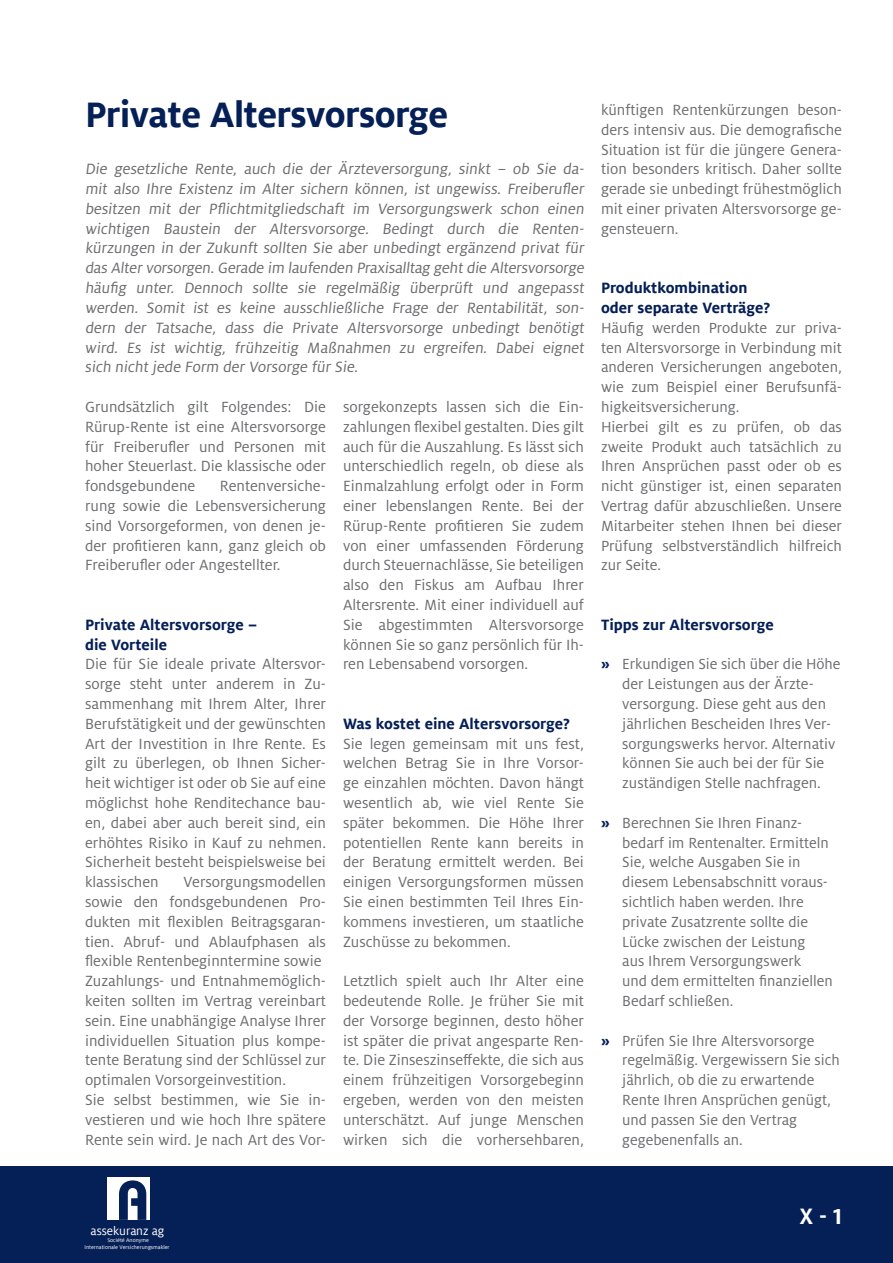
<style>
.page{position:relative;width:893px;height:1263px;background:#fff}
.page>*{position:absolute;margin:0;border:0;box-sizing:border-box;transform-origin:0 0}
.t1{font:700 39px "Milo Offc Pro";letter-spacing:-.015em;color:#051f57}
.t2{font:700 24px "Milo OT";color:#fff}
.t3{font:16.5px/19.8px "Milo OT";color:#6c6d70;text-align:justify}
.t4{font:700 16.5px/19.8px "Milo Offc Pro";color:#051f57}
.t5{font:16.35px/19.8px "Milo OT";color:#6c6d70;text-align:justify}
.t6{font:16.2px/19.8px "Milo OT";color:#6c6d70}
.t7{font:13.2px "Milo Offc Pro";color:#fff}
.t8{font:6px/7.2px "Milo Offc Pro";color:#fff;text-align:center}
.s1{font-weight:700;color:#051f57}
.s2{font-family:"Consolas"}
</style>
<div class="page">
<div style="left:0;top:1166px;width:893px;height:97px;background:#051f57"></div>
<div style="left:107px;top:1177px;width:42px;height:42px;background:#fff"></div>
<svg style="left:119px;top:1180px;width:27px;height:40px"></svg>
<h1 class="t1" style="left:85px;top:93px;width:365px">Private Altersvorsorge</h1>
<p class="t3" style="left:85px;top:159px;width:503px">Die gesetzliche Rente, auch die der Ärzteversorgung, sinkt – ob Sie da&shy;mit also Ihre Existenz im Alter sichern können, ist ungewiss. Freiberufler besitzen mit der Pflichtmitgliedschaft im Versorgungswerk schon einen wichtigen Baustein der Altersvorsorge. Bedingt durch die Renten&shy;kürzungen in der Zukunft sollten Sie aber unbedingt ergänzend privat für das Alter vorsorgen. Gerade im laufenden Praxisalltag geht die Altersvorsorge häufig unter. Dennoch sollte sie regelmäßig überprüft und angepasst werden. Somit ist es keine ausschließliche Frage der Rentabilität, son&shy;dern der Tatsache, dass die Private Altersvorsorge unbedingt benötigt wird. Es ist wichtig, frühzeitig Maßnahmen zu ergreifen. Dabei eignet sich nicht jede Form der Vorsorge für Sie.</p>
<p class="t5" style="left:85px;top:397px;width:242px">Grundsätzlich gilt Folgendes: Die Rürup-Rente ist eine Altersvorsorge für Freiberufler und Personen mit hoher Steuerlast. Die klassische oder fondsgebundene</p>
<p class="t5" style="left:343px;top:397px;width:242px">sorgekonzepts lassen sich die Ein&shy;zahlungen flexibel gestalten. Dies gilt auch für die Auszahlung. Es lässt sich unterschiedlich regeln, ob diese als Einmalzahlung erfolgt oder in Form einer lebenslangen Rente. Bei der Rürup-Rente profitieren Sie zudem von einer umfassenden Förderung durch Steuernachlässe, Sie beteiligen also den Fiskus am Aufbau Ihrer Altersrente. Mit einer individuell auf Sie abgestimmten Altersvorsorge können Sie so ganz persönlich für Ih&shy;ren Lebensabend vorsorgen.</p>
<p class="t5" style="left:85px;top:476px;width:242px;text-indent:135px">Rentenversiche&shy;rung sowie die Lebensversicherung sind Vorsorgeformen, von denen je&shy;der profitieren kann, ganz gleich ob Freiberufler oder Angestellter.</p>
<p class="t4" style="left:85px;top:615px;width:174px">Private Altersvorsorge – die Vorteile</p>
<p class="t5" style="left:85px;top:654px;width:242px">Die für Sie ideale private Altersvor&shy;sorge steht unter anderem in Zu&shy;sammenhang mit Ihrem Alter, Ihrer Berufstätigkeit und der gewünschten Art der Investition in Ihre Rente. Es gilt zu überlegen, ob Ihnen Sicher&shy;heit wichtiger ist oder ob Sie auf eine möglichst hohe Renditechance bau&shy;en, dabei aber auch bereit sind, ein erhöhtes Risiko in Kauf zu nehmen.<br>Sicherheit besteht beispielsweise bei klassischen</p>
<p class="t4" style="left:343px;top:714px;width:229px">Was kostet eine Altersvorsorge?</p>
<p class="t5" style="left:343px;top:734px;width:242px">Sie legen gemeinsam mit uns fest, welchen Betrag Sie in Ihre Vorsor&shy;ge einzahlen möchten. Davon hängt wesentlich ab, wie viel Rente Sie später bekommen. Die Höhe Ihrer potentiellen Rente kann bereits in der Beratung ermittelt werden. Bei einigen Versorgungsformen müssen Sie einen bestimmten Teil Ihres Ein&shy;kommens investieren, um staatliche Zuschüsse zu bekommen.</p>
<p class="t5" style="left:343px;top:971px;width:242px">Letztlich spielt auch Ihr Alter eine bedeutende Rolle. Je früher Sie mit der Vorsorge beginnen, desto höher ist später die privat angesparte Ren&shy;te. Die Zinseszinseffekte, die sich aus einem frühzeitigen Vorsorgebeginn ergeben, werden von den meisten unterschätzt. Auf junge Menschen wirken sich die vorhersehbaren,</p>
<p class="t5" style="left:85px;top:872px;width:242px;text-align:left;text-indent:99px">Versorgungsmodellen sowie den fondsgebundenen Pro&shy;dukten mit flexiblen Beitragsgaran&shy;tien. Abruf- und Ablaufphasen als flexible Rentenbeginntermine sowie Zuzahlungs- und Entnahmemöglich&shy;keiten sollten im Vertrag vereinbart sein. Eine unabhängige Analyse Ihrer individuellen Situation plus kompe&shy;tente Beratung sind der Schlüssel zur optimalen Vorsorgeinvestition.<br>Sie selbst bestimmen, wie Sie in&shy;vestieren und wie hoch Ihre spätere Rente sein wird. Je nach Art des Vor-</p>
<p class="t5" style="left:601px;top:100px;width:242px">künftigen Rentenkürzungen beson&shy;ders intensiv aus. Die demografische Situation ist für die jüngere Genera&shy;tion besonders kritisch. Daher sollte gerade sie unbedingt frühestmöglich mit einer privaten Altersvorsorge ge&shy;gensteuern.</p>
<p class="t4" style="left:601px;top:278px;width:171px">Produktkombination oder separate Verträge?</p>
<p class="t6" style="left:601px;top:318px;width:242px">Häufig werden Produkte zur priva&shy;ten Altersvorsorge in Verbindung mit anderen Versicherungen angeboten, wie zum Beispiel einer Berufsunfä&shy;higkeitsversicherung.<br>Hierbei gilt es zu prüfen, ob das zweite Produkt auch tatsächlich zu Ihren Ansprüchen passt oder ob es nicht günstiger ist, einen separaten Vertrag dafür abzuschließen. Unsere Mitarbeiter stehen Ihnen bei dieser Prüfung selbstverständlich hilfreich zur Seite.</p>
<p class="t4" style="left:601px;top:615px;width:174px">Tipps zur Altersvorsorge</p>
<p class="t6" style="left:622px;top:655px;width:220px;text-indent:-21px"><span class="s1">»</span> Erkundigen Sie sich über die Höhe der Leistungen aus der Ärzte&shy;versorgung. Diese geht aus den jährlichen Bescheiden Ihres Ver&shy;sorgungswerks hervor. Alternativ können Sie auch bei der für Sie zuständigen Stelle nachfragen.</p>
<p class="t6" style="left:622px;top:813px;width:212px;text-indent:-21px"><span class="s1">»</span> Berechnen Sie Ihren Finanz&shy;bedarf im Rentenalter. Ermitteln<br>Sie, welche Ausgaben Sie in diesem Lebensabschnitt voraus&shy;sichtlich haben werden. Ihre private Zusatzrente sollte die<br>Lücke zwischen der Leistung<br>aus Ihrem Versorgungswerk<br>und dem ermittelten finanziellen<br>Bedarf schließen.</p>
<p class="t6" style="left:622px;top:1031px;width:219px;text-indent:-21px"><span class="s1">»</span> Prüfen Sie Ihre Altersvorsorge regelmäßig. Vergewissern Sie sich jährlich, ob die zu erwartende<br>Rente Ihren Ansprüchen genügt, und passen Sie den Vertrag gegebenenfalls an.</p>
<p class="t7" style="left:91px;top:1223px;width:75px">assekuranz ag</p>
<p class="t8" style="left:84px;top:1236px;width:87px">Société Anonyme<br>Internationale Versicherungsmakler</p>
<h2 class="t2" style="left:800px;top:1203px;width:44px"><span class="s2">X</span> - 1</h2>
</div>
